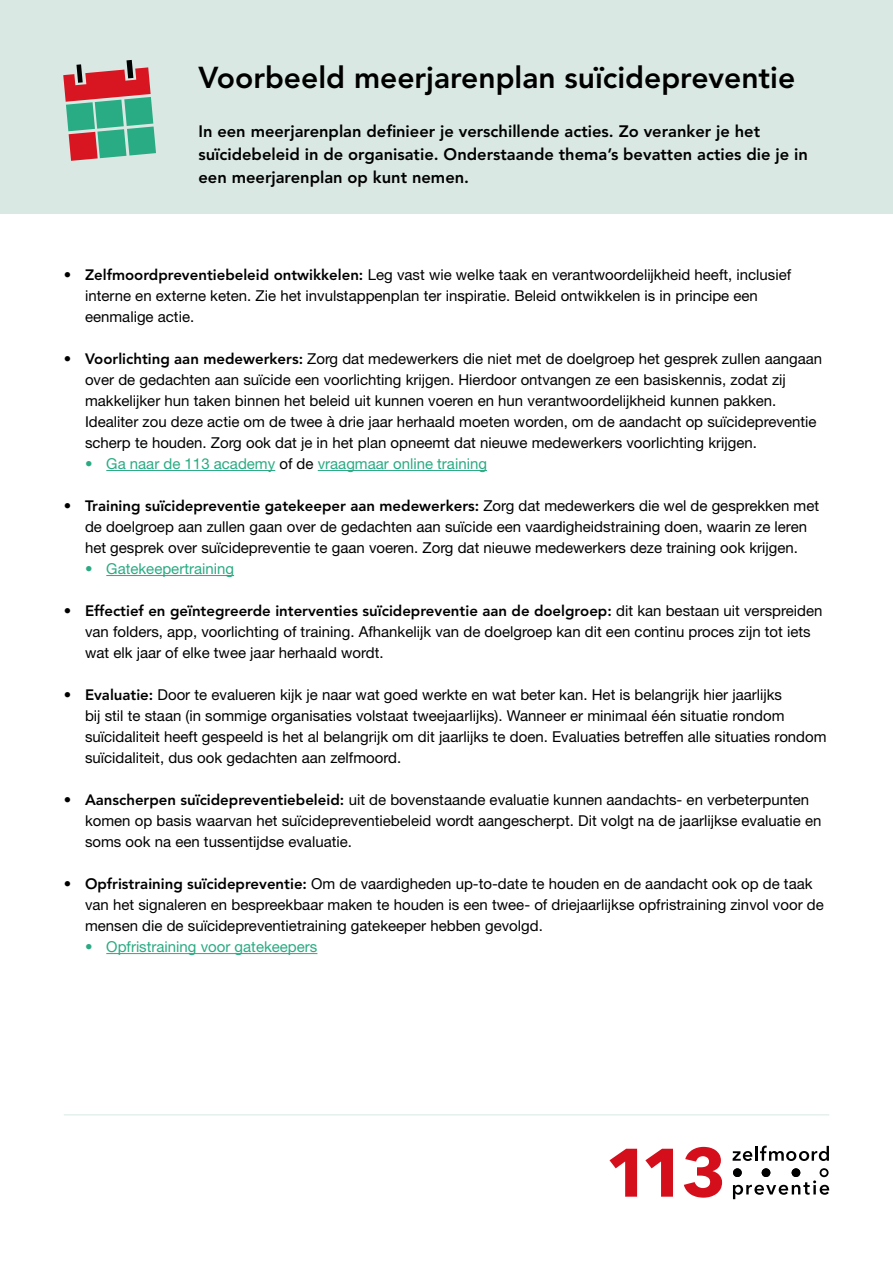
<style>
.page{position:relative;width:893px;height:1263px;background:#fff}
.page>*{position:absolute;margin:0;border:0;box-sizing:border-box;transform-origin:0 0}
.t1{font:800 30px "Avenir LT Std";color:#000}
.t2{font:800 16.5px/22.5px "Avenir LT Std";color:#000}
.t3{font:15px/21px "Helvetica Neue LT Std";color:#000}
.t4{font:800 15px "Avenir LT Std";color:#000}
.t5{font:15px "Helvetica Neue LT Std";color:#2aaa83}
.s1{font-family:"Avenir LT Std";font-weight:800}
.s2{color:#000}
.s3{font-family:"Helvetica Neue LT Std";font-weight:400}
</style>
<div class="page">
<hr style="left:106px;top:470px;width:169px;height:1px;background:#2aaa83">
<hr style="left:318px;top:470px;width:169px;height:1px;background:#2aaa83">
<hr style="left:106px;top:575px;width:128px;height:1px;background:#2aaa83">
<hr style="left:106px;top:953px;width:211px;height:1px;background:#2aaa83">
<svg style="left:684px;top:1147px;width:38px;height:51px"></svg>
<svg style="left:645px;top:1149px;width:28px;height:48px"></svg>
<svg style="left:609px;top:1149px;width:28px;height:48px"></svg>
<svg style="left:733px;top:1145px;width:96px;height:16px"></svg>
<svg style="left:733px;top:1168px;width:96px;height:31px"></svg>
<div style="left:733px;top:1168px;width:9px;height:9px;background:#000;border-radius:50%"></div>
<div style="left:762px;top:1168px;width:8px;height:9px;background:#000;border-radius:50%"></div>
<div style="left:792px;top:1168px;width:8px;height:9px;background:#000;border-radius:50%"></div>
<div style="left:0;top:0;width:893px;height:214px;background:#d9e8e3"></div>
<svg style="left:63px;top:60px;width:93px;height:101px"></svg>
<hr style="left:64px;top:1114px;width:765px;height:1px;background:#d9e8e3">
<h1 class="t1" style="left:198px;top:59px;width:598px">Voorbeeld meerjarenplan suïcidepreventie</h1>
<p class="t2" style="left:198px;top:121px;width:611px">In een meerjarenplan definieer je verschillende acties. Zo veranker je het suïcidebeleid in de organisatie. Onderstaande thema’s bevatten acties die je in een meerjarenplan op kunt nemen.</p>
<p class="t3" style="left:85px;top:264px;width:708px;text-indent:-21px"><span class="s1">• Zelfmoordpreventiebeleid ontwikkelen:</span> Leg vast wie welke taak en verantwoordelijkheid heeft, inclusief interne en externe keten. Zie het invulstappenplan ter inspiratie. Beleid ontwikkelen is in principe een eenmalige actie.</p>
<p class="t3" style="left:85px;top:348px;width:739px;text-indent:-21px"><span class="s1">• Voorlichting aan medewerkers:</span> Zorg dat medewerkers die niet met de doelgroep het gesprek zullen aangaan over de gedachten aan suïcide een voorlichting krijgen. Hierdoor ontvangen ze een basiskennis, zodat zij makkelijker hun taken binnen het beleid uit kunnen voeren en hun verantwoordelijkheid kunnen pakken.<br>Idealiter zou deze actie om de twee à drie jaar herhaald moeten worden, om de aandacht op suïcidepreventie scherp te houden. Zorg ook dat je in het plan opneemt dat nieuwe medewerkers voorlichting krijgen.</p>
<p class="t5" style="left:85px;top:455px;width:403px">• Ga naar de 113 academy <span class="s2">of de</span> vraagmaar online training</p>
<p class="t4" style="left:64px;top:497px;width:757px">• Training suïcidepreventie gatekeeper aan medewerkers: <span class="s3">Zorg dat medewerkers die wel de gesprekken met</span></p>
<p class="t3" style="left:85px;top:516px;width:724px">de doelgroep aan zullen gaan over de gedachten aan suïcide een vaardigheidstraining doen, waarin ze leren het gesprek over suïcidepreventie te gaan voeren. Zorg dat nieuwe medewerkers deze training ook krijgen.</p>
<p class="t5" style="left:85px;top:560px;width:151px">• Gatekeepertraining</p>
<p class="t4" style="left:64px;top:602px;width:760px">• Effectief en geïntegreerde interventies suïcidepreventie aan de doelgroep: <span class="s3">dit kan bestaan uit verspreiden</span></p>
<p class="t3" style="left:85px;top:621px;width:727px">van folders, app, voorlichting of training. Afhankelijk van de doelgroep kan dit een continu proces zijn tot iets wat elk jaar of elke twee jaar herhaald wordt.</p>
<p class="t3" style="left:85px;top:684px;width:743px;text-indent:-21px"><span class="s1">• Evaluatie:</span> Door te evalueren kijk je naar wat goed werkte en wat beter kan. Het is belangrijk hier jaarlijks<br>bij stil te staan (in sommige organisaties volstaat tweejaarlijks). Wanneer er minimaal één situatie rondom suïcidaliteit heeft gespeeld is het al belangrijk om dit jaarlijks te doen. Evaluaties betreffen alle situaties rondom suïcidaliteit, dus ook gedachten aan zelfmoord.</p>
<p class="t3" style="left:85px;top:789px;width:738px;text-indent:-21px"><span class="s1">• Aanscherpen suïcidepreventiebeleid:</span> uit de bovenstaande evaluatie kunnen aandachts- en verbeterpunten komen op basis waarvan het suïcidepreventiebeleid wordt aangescherpt. Dit volgt na de jaarlijkse evaluatie en soms ook na een tussentijdse evaluatie.</p>
<p class="t3" style="left:85px;top:873px;width:740px;text-indent:-21px"><span class="s1">• Opfristraining suïcidepreventie:</span> Om de vaardigheden up-to-date te houden en de aandacht ook op de taak van het signaleren en bespreekbaar maken te houden is een twee- of driejaarlijkse opfristraining zinvol voor de mensen die de suïcidepreventietraining gatekeeper hebben gevolgd.</p>
<p class="t5" style="left:85px;top:938px;width:234px">• Opfristraining voor gatekeepers</p>
</div>
